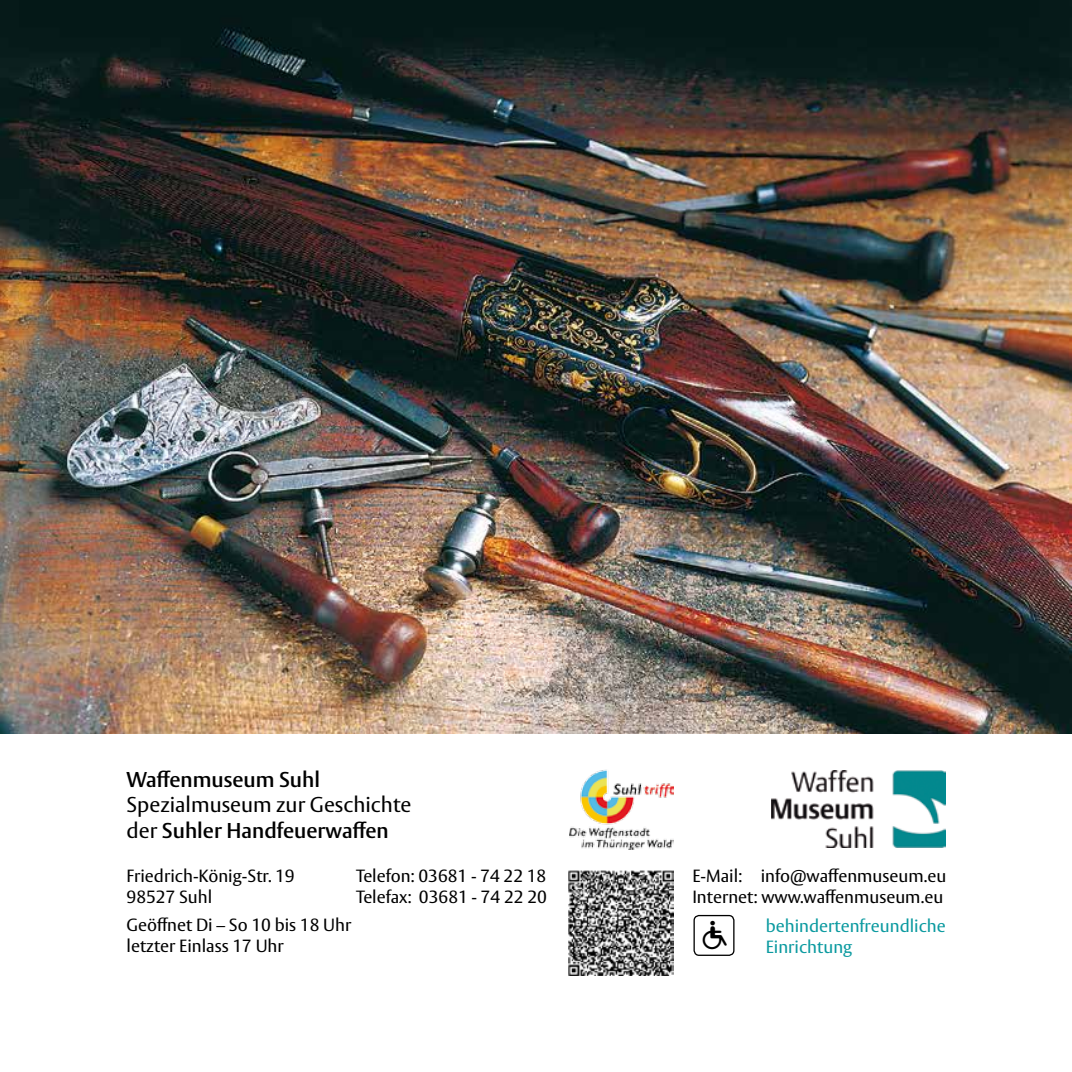
<style>
.page{position:relative;width:1072px;height:1072px;background:#fff}
.page>*{position:absolute;margin:0;border:0;box-sizing:border-box;transform-origin:0 0}
.t1{font:21.18px/25.6px "Vesta Std";color:#000}
.t2{font:600 21.18px "Vesta Std";color:#000}
.t3{font:17.5px/21px "Vesta Std";color:#000}
.t4{font:17.5px/21px "Vesta Std";color:#0b9aa0}
.s1{font-weight:600}
</style>
<div class="page">
<img style="left:0;top:0;width:1071px;height:733px">
<div style="left:693px;top:914px;width:41px;height:41px;border:1px solid #000;border-radius:5px"></div>
<img style="left:771px;top:770px;width:174px;height:77px">
<img style="left:568px;top:870px;width:105px;height:105px">
<img style="left:569px;top:769px;width:104px;height:80px">
<p class="t2" style="left:126px;top:767px;width:195px">Waffenmuseum Suhl</p>
<p class="t1" style="left:126px;top:792px;width:286px">Spezialmuseum zur Geschichte der <span class="s1">Suhler Handfeuerwaffen</span></p>
<p class="t3" style="left:126px;top:865px;width:170px">Friedrich-König-Str. 19<br>98527 Suhl</p>
<p class="t3" style="left:126px;top:914px;width:226px">Geöffnet Di – So 10 bis 18 Uhr letzter Einlass 17 Uhr</p>
<p class="t3" style="left:356px;top:865px;width:192px">Telefon: 03681 - 74 22 18<br>Telefax: 03681 - 74 22 20</p>
<p class="t3" style="left:692px;top:865px;width:255px">E-Mail: info@waffenmuseum.eu<br>Internet: www.waffenmuseum.eu</p>
<p class="t4" style="left:698px;top:915px;width:248px;text-indent:67px">behindertenfreundliche <sup>u</sup> Einrichtung</p>
</div>
